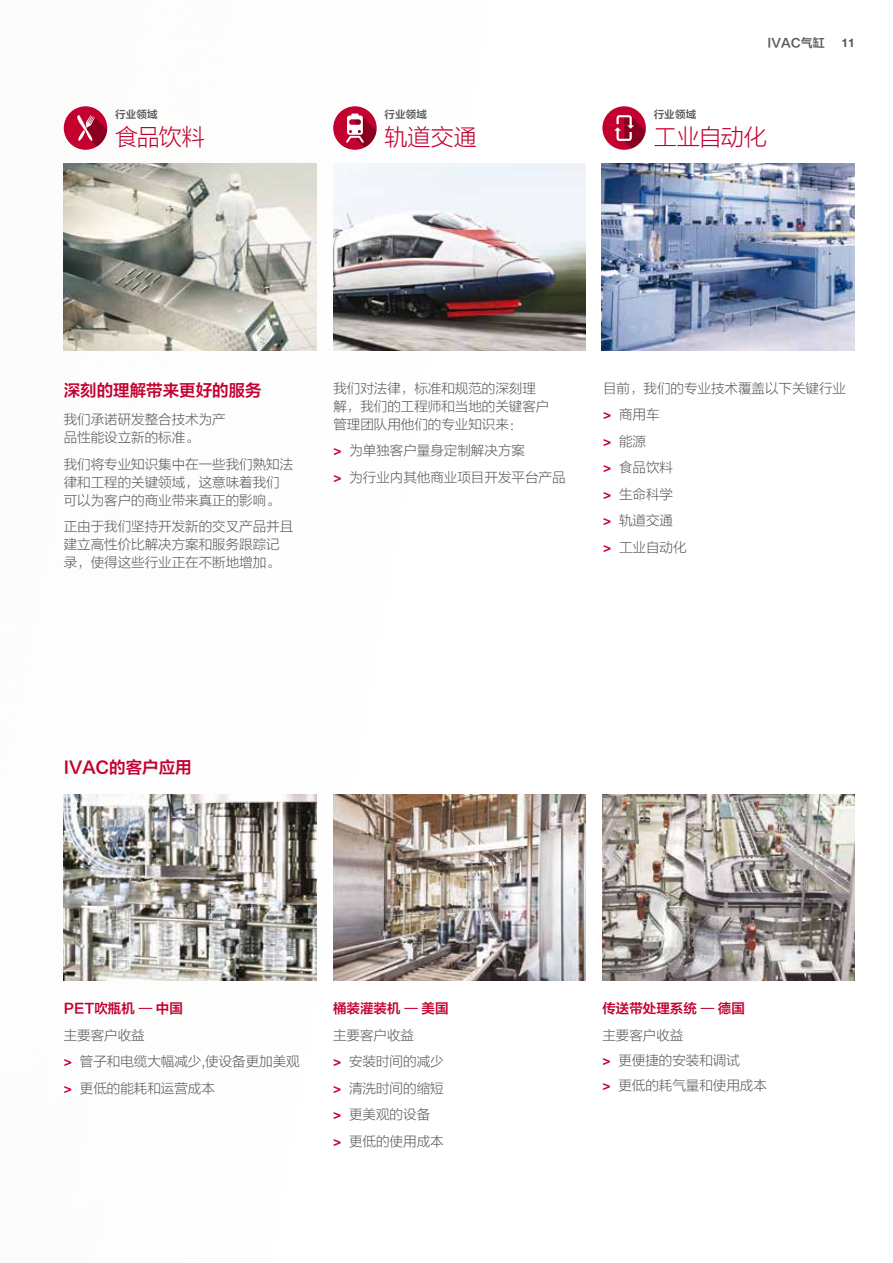
<style>
.page{position:relative;width:893px;height:1263px;background:#fff}
.page>*{position:absolute;margin:0;border:0;box-sizing:border-box;transform-origin:0 0}
.t1{font:22.95px "FZLTXHJW GB1 0";letter-spacing:-.005em;color:#c3002f}
.t2{font:16.5px "FZLTZCHJW GB1 0";color:#c3002f}
.t3{font:13.5px/26.5px "FZLTXHJW GB1 0";color:#58585a}
.t4{font:13.5px "FZLTZCHJW GB1 0";color:#c3002f}
.t5{font:12px "FZLTZCHJW GB1 0";color:#58585a}
.t6{font:700 12px "Helvetica Neue LTW1 G";color:#58585a}
.t7{font:10.5px "FZLTZCHJW GB1 0";letter-spacing:.02em;color:#58585a}
.s1{font-family:"Helvetica Neue LTW1 G";font-weight:700;color:#c3002f}
</style>
<div class="page">
<div style="left:64px;top:106px;width:43px;height:44px;background:#c3002f;border-radius:50%"></div>
<div style="left:602px;top:106px;width:44px;height:44px;background:#c3002f;border-radius:50%"></div>
<svg style="left:614px;top:115px;width:32px;height:33px"></svg>
<img style="left:64px;top:164px;width:252px;height:186px">
<img style="left:333px;top:164px;width:253px;height:186px">
<img style="left:602px;top:164px;width:252px;height:186px">
<svg style="left:77px;top:115px;width:30px;height:31px"></svg>
<div style="left:333px;top:106px;width:44px;height:44px;background:#c3002f;border-radius:50%"></div>
<svg style="left:346px;top:114px;width:30px;height:33px"></svg>
<img style="left:333px;top:794px;width:252px;height:187px">
<img style="left:64px;top:794px;width:252px;height:187px">
<img style="left:602px;top:794px;width:253px;height:187px">
<p class="t7" style="left:115px;top:109px;width:44px">行业领域</p>
<h1 class="t1" style="left:115px;top:125px;width:91px">食品饮料</h1>
<p class="t7" style="left:385px;top:109px;width:44px">行业领域</p>
<h1 class="t1" style="left:385px;top:125px;width:94px">轨道交通</h1>
<p class="t5" style="left:768px;top:36px;width:59px">IVAC气缸</p>
<p class="t6" style="left:841px;top:35px;width:15px">11</p>
<p class="t7" style="left:654px;top:109px;width:44px">行业领域</p>
<h1 class="t1" style="left:654px;top:125px;width:115px">工业自动化</h1>
<p class="t2" style="left:64px;top:381px;width:199px">深刻的理解带来更好的服务</p>
<p class="t3" style="left:64px;top:411px;width:163px;line-height:18px">我们承诺研发整合技术为产品性能设立新的标准。</p>
<p class="t3" style="left:64px;top:455px;width:231px;line-height:18px">我们将专业知识集中在一些我们熟知法律和工程的关键领域，这意味着我们可以为客户的商业带来真正的影响。</p>
<p class="t3" style="left:64px;top:518px;width:231px;line-height:18px">正由于我们坚持开发新的交叉产品并且建立高性价比解决方案和服务跟踪记录，使得这些行业正在不断地增加。</p>
<p class="t3" style="left:333px;top:380px;width:217px;line-height:18px">我们对法律，标准和规范的深刻理解，我们的工程师和当地的关键客户管理团队用他们的专业知识来：</p>
<p class="t3" style="left:333px;top:438px;width:234px"><span class="s1">&gt;</span> 为单独客户量身定制解决方案<br><span class="s1">&gt;</span> 为行业内其他商业项目开发平台产品</p>
<p class="t3" style="left:603px;top:375px;width:244px">目前，我们的专业技术覆盖以下关键行业<span class="s1">&gt;</span> 商用车<br><span class="s1">&gt;</span> 能源<br><span class="s1">&gt;</span> 食品饮料<br><span class="s1">&gt;</span> 生命科学<br><span class="s1">&gt;</span> 轨道交通<br><span class="s1">&gt;</span> 工业自动化</p>
<p class="t2" style="left:64px;top:758px;width:130px">IVAC的客户应用</p>
<p class="t4" style="left:64px;top:1001px;width:121px">PET吹瓶机 — 中国</p>
<p class="t3" style="left:64px;top:1022px;width:237px">主要客户收益<br><span class="s1">&gt;</span> 管子和电缆大幅减少,使设备更加美观<span class="s1">&gt;</span> 更低的能耗和运营成本</p>
<p class="t4" style="left:333px;top:1001px;width:117px">桶装灌装机 — 美国</p>
<p class="t3" style="left:333px;top:1022px;width:112px">主要客户收益<br><span class="s1">&gt;</span> 安装时间的减少<span class="s1">&gt;</span> 清洗时间的缩短<span class="s1">&gt;</span> 更美观的设备<br><span class="s1">&gt;</span> 更低的使用成本</p>
<p class="t4" style="left:602px;top:1001px;width:144px">传送带处理系统 — 德国</p>
<p class="t3" style="left:602px;top:1023px;width:166px;line-height:25px">主要客户收益<br><span class="s1">&gt;</span> 更便捷的安装和调试<br><span class="s1">&gt;</span> 更低的耗气量和使用成本</p>
</div>
